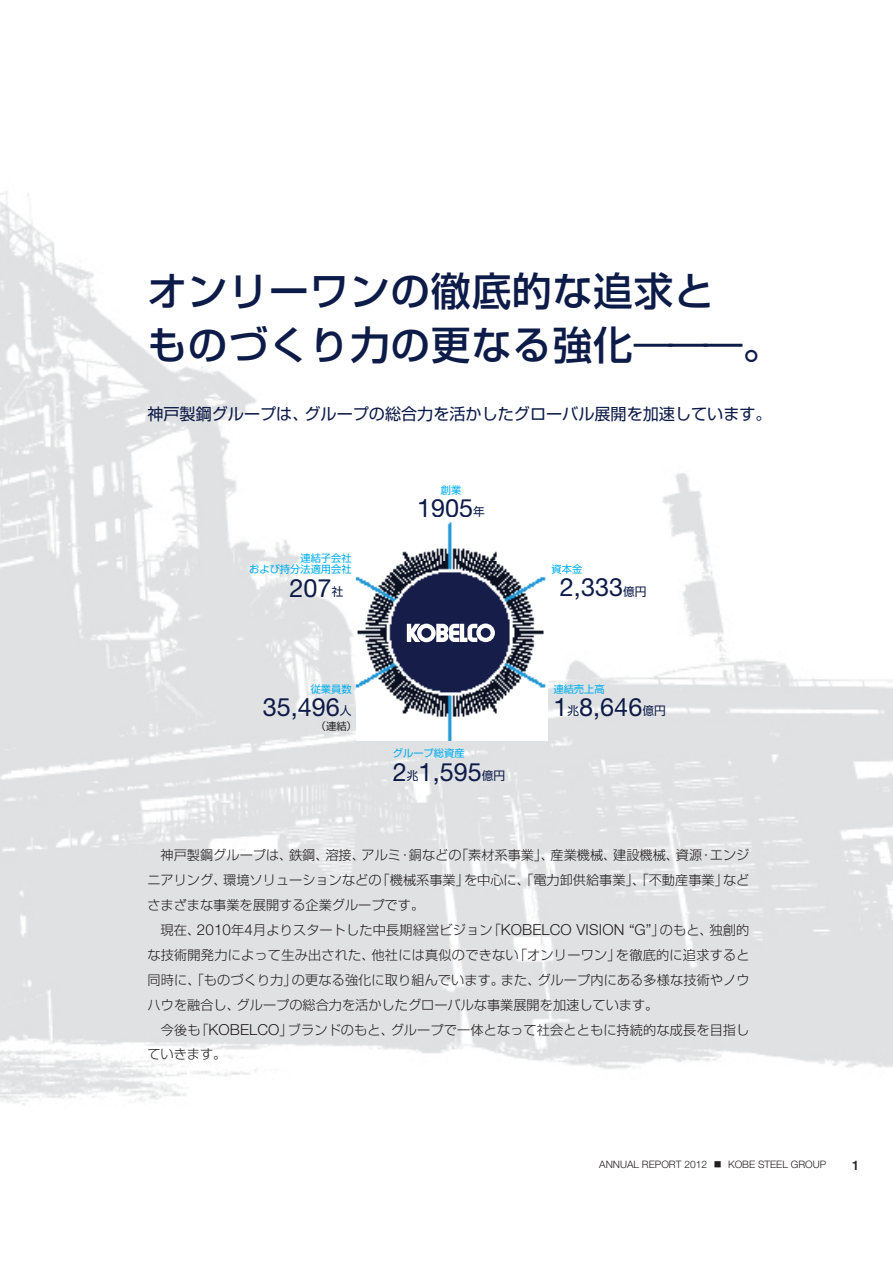
<style>
.page{position:relative;width:893px;height:1263px;background:#fff}
.page>*{position:absolute;margin:0;border:0;box-sizing:border-box;transform-origin:0 0}
.t1{font:39.6px/53.8px "Shin Go Pr 6 N Medium 90 msp RKSJ H";letter-spacing:.025em;color:#0d1b48}
.t2{font:25.2px "Helvetica Neue LT Std";color:#0d1b48}
.t3{font:16.05px "Shin Go Pr 6 N Regular 90 msp RKSJ H";color:#0d1b48}
.t4{font:13.2px/24.9px "Shin Go Pr 6 N Light 90 msp RKSJ H";color:#231f20;text-align:justify}
.t5{font:500 13.2px "Helvetica Neue LT Std";color:#231f20}
.t6{font:10.2px/11.7px "Shin Go Pr 6 N Regular 90 msp RKSJ H";color:#00aeef;text-align:right}
.t7{font:300 10.2px "Helvetica Neue LT Std";color:#231f20}
.t8{font:10.2px "Shin Go Pr 6 N Regular 90 msp RKSJ H";color:#231f20}
.s1{font-size:38.85px}
.s2{font-family:"Shin Go Pr 6 N Regular 90 msp RKSJ H";font-size:11.7px}
.s3{font-family:"Helvetica Neue LT Std";font-weight:300;font-size:15.15px}
.s4{font-family:"Shin Go Pr 6 N Light 90 msp RKSJ H";font-weight:400;font-size:7.2px}
</style>
<div class="page">
<img style="left:0;top:191px;width:893px;height:914px">
<img style="left:356px;top:518px;width:192px;height:222px">
<svg style="left:407px;top:624px;width:88px;height:18px"></svg>
<h1 class="t1" style="left:147px;top:270px;width:636px">オンリーワンの徹底的な追求と<br>ものづくり力の更なる強化<span class="s1">―――</span>。</h1>
<p class="t3" style="left:147px;top:408px;width:626px">神戸製鋼グループは、グループの総合力を活かしたグローバル展開を加速しています。</p>
<p class="t6" style="left:249px;top:553px;width:104px">連結子会社<br>および持分法適用会社</p>
<h2 class="t2" style="left:289px;top:573px;width:55px">207<span class="s2">社</span></h2>
<p class="t6" style="left:311px;top:685px;width:43px">従業員数</p>
<h2 class="t2" style="left:263px;top:693px;width:90px">35,496<span class="s2">人</span></h2>
<p class="t8" style="left:316px;top:722px;width:43px">（連結）</p>
<p class="t6" style="left:441px;top:485px;width:22px">創業</p>
<h2 class="t2" style="left:417px;top:493px;width:69px">1905<span class="s2">年</span></h2>
<p class="t6" style="left:393px;top:749px;width:73px">グループ総資産</p>
<h2 class="t2" style="left:393px;top:757px;width:114px">2<span class="s2">兆</span>1,595<span class="s2">億円</span></h2>
<p class="t6" style="left:552px;top:565px;width:32px">資本金</p>
<h2 class="t2" style="left:560px;top:573px;width:88px">2,333<span class="s2">億円</span></h2>
<p class="t6" style="left:553px;top:685px;width:53px">連結売上高</p>
<h2 class="t2" style="left:553px;top:693px;width:114px">1<span class="s2">兆</span>8,646<span class="s2">億円</span></h2>
<p class="t4" style="left:147px;top:845px;width:603px;text-indent:13px">神戸製鋼グループは、鉄鋼、溶接、アルミ・銅などの「素材系事業」、産業機械、建設機械、資源・エンジニアリング、環境ソリューションなどの「機械系事業」を中心に、「電力卸供給事業」、「不動産事業」などさまざまな事業を展開する企業グループです。</p>
<p class="t4" style="left:147px;top:919px;width:604px;text-indent:13px">現在、<span class="s3">2010</span>年<span class="s3">4</span>月よりスタートした中長期経営ビジョン「<span class="s3">KOBELCO VISION “G”</span>」のもと、独創的な技術開発力によって生み出された、他社には真似のできない「オンリーワン」を徹底的に追求すると同時に、「ものづくり力」の更なる強化に取り組んでいます。また、グループ内にある多様な技術やノウハウを融合し、グループの総合力を活かしたグローバルな事業展開を加速しています。</p>
<p class="t4" style="left:147px;top:1019px;width:603px;text-indent:13px">今後も「<span class="s3">KOBELCO</span>」ブランドのもと、グループで一体となって社会とともに持続的な成長を目指していきます。</p>
<p class="t7" style="left:599px;top:1159px;width:228px">ANNUAL REPORT 2012 <span class="s4">■</span> KOBE STEEL GROUP</p>
<p class="t5" style="left:852px;top:1157px;width:9px">1</p>
<p class="t5" style="left:852px;top:1157px;width:9px">a</p>
</div>
